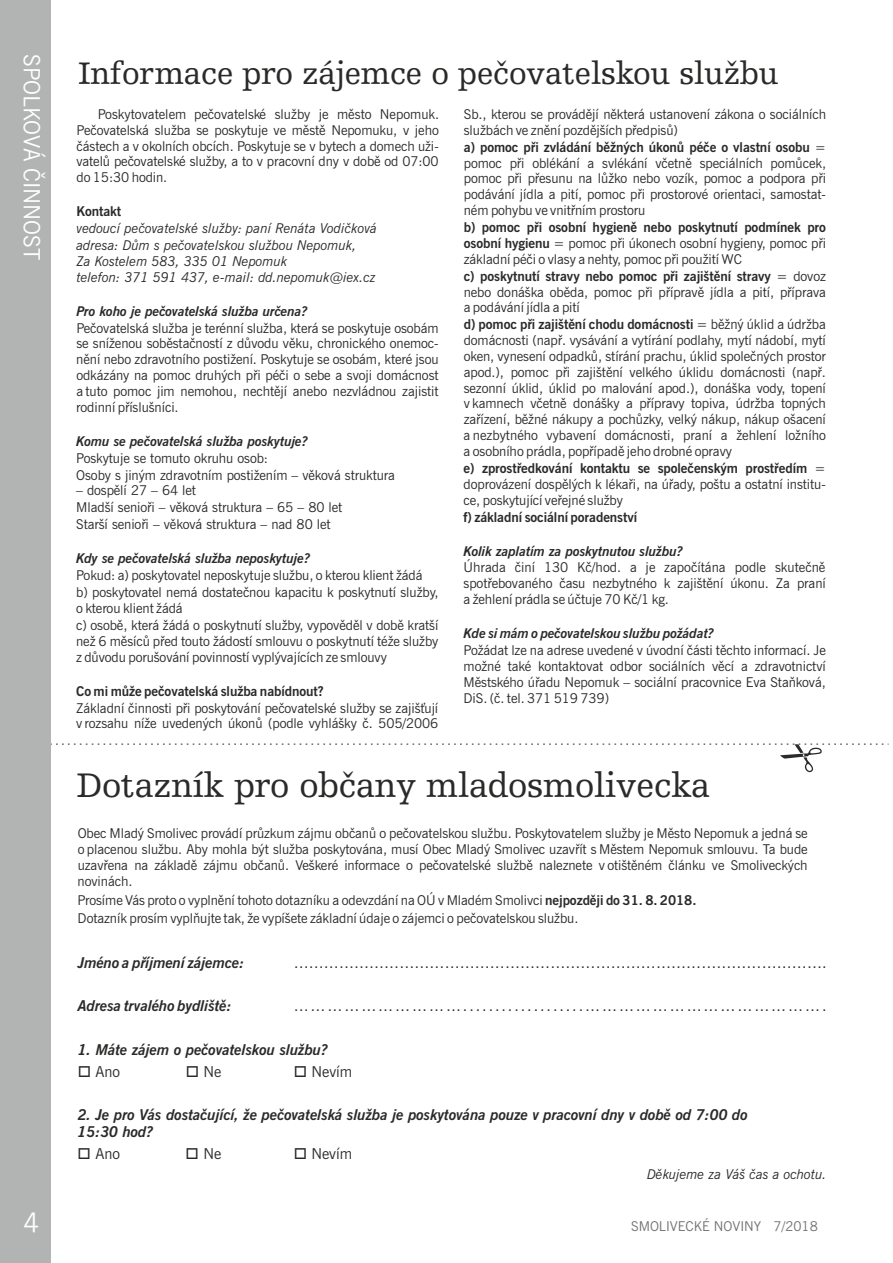
<style>
.page{position:relative;width:893px;height:1263px;background:#fff}
.page>*{position:absolute;margin:0;border:0;box-sizing:border-box;transform-origin:0 0}
.t1{font:36px "Humanist Slabserif 712 AT";letter-spacing:-.005em;color:#2b2a29}
.t2{font:33px "Humanist Slabserif 712 AT";letter-spacing:-.005em;color:#2b2a29}
.t3{font:27px "News Gothic AT";color:#fefefe}
.t4{font:22.5px "News Gothic AT";color:#fefefe}
.t5{font:italic 700 15px/17.2px "News Gothic AT";letter-spacing:-.005em;color:#2b2a29}
.t6{font:15px "News Gothic AT";letter-spacing:-.005em;color:#2b2a29}
.t7{font:13.5px/16px "News Gothic AT";letter-spacing:-.005em;color:#2b2a29}
.t8{font:italic 13.5px/16.2px "News Gothic AT";letter-spacing:-.005em;color:#2b2a29}
.t9{font:italic 700 13.5px "News Gothic AT";letter-spacing:-.005em;color:#2b2a29}
.t10{font:700 13.5px "News Gothic AT";letter-spacing:-.005em;color:#2b2a29}
.t11{font:13.5px "News Gothic AT";color:#727271}
.s1{font-weight:700}
</style>
<div class="page">
<svg style="left:51px;top:744px;width:837px;height:28px"></svg>
<div style="left:0;top:0;width:51px;height:1263px;background:#b2b3b3"></div>
<h3 class="t4" style="left:40px;top:54px;width:207px;rotate:90deg">SPOLKOVÁ ČINNOST</h3>
<h2 class="t2" style="left:78px;top:61px;width:702px">Informace pro zájemce o pečovatelskou službu</h2>
<p class="t7" style="left:76px;top:107px;width:364px;text-align:justify;text-indent:21px">Poskytovatelem pečovatelské služby je město Nepomuk.<br>Pečovatelská služba se poskytuje ve městě Nepomuku, v jeho částech a v okolních obcích. Poskytuje se v bytech a domech uži&shy;vatelů pečovatelské služby, a to v pracovní dny v době od 07:00 do 15:30 hodin.</p>
<p class="t10" style="left:77px;top:206px;width:46px">Kontakt</p>
<p class="t8" style="left:76px;top:221px;width:302px">vedoucí pečovatelské služby: paní Renáta Vodičková adresa: Dům s pečovatelskou službou Nepomuk,<br>Za Kostelem 583, 335 01 Nepomuk<br>telefon: 371 591 437, e-mail: dd.nepomuk@iex.cz</p>
<p class="t9" style="left:76px;top:306px;width:232px">Pro koho je pečovatelská služba určena?</p>
<p class="t7" style="left:76px;top:321px;width:364px;text-align:justify">Pečovatelská služba je terénní služba, která se poskytuje osobám se sníženou soběstačností z důvodu věku, chronického onemoc&shy;nění nebo zdravotního postižení. Poskytuje se osobám, které jsou odkázány na pomoc druhých při péči o sebe a svoji domácnost a tuto pomoc jim nemohou, nechtějí anebo nezvládnou zajistit rodinní příslušníci.</p>
<p class="t9" style="left:76px;top:436px;width:233px">Komu se pečovatelská služba poskytuje?</p>
<p class="t7" style="left:76px;top:450px;width:320px;line-height:17px">Poskytuje se tomuto okruhu osob:<br>Osoby s jiným zdravotním postižením – věková struktura</p>
<p class="t7" style="left:76px;top:483px;width:268px;line-height:17px">– dospělí 27 – 64 let<br>Mladší senioři – věková struktura – 65 – 80 let<br>Starší senioři – věková struktura – nad 80 let</p>
<p class="t9" style="left:76px;top:553px;width:235px">Kdy se pečovatelská služba neposkytuje?</p>
<p class="t7" style="left:76px;top:568px;width:364px">Pokud: a) poskytovatel neposkytuje službu, o kterou klient žádá<br>b) poskytovatel nemá dostatečnou kapacitu k poskytnutí služby, o kterou klient žádá<br>c) osobě, která žádá o poskytnutí služby, vypověděl v době kratší než 6 měsíců před touto žádostí smlouvu o poskytnutí téže služby z důvodu porušování povinností vyplývajících ze smlouvy</p>
<p class="t10" style="left:76px;top:686px;width:249px">Co mi může pečovatelská služba nabídnout?</p>
<p class="t7" style="left:76px;top:701px;width:364px">Základní činnosti při poskytování pečovatelské služby se zajišťují v rozsahu níže uvedených úkonů (podle vyhlášky č. 505/2006</p>
<p class="t7" style="left:464px;top:107px;width:364px">Sb., kterou se provádějí některá ustanovení zákona o sociálních službách ve znění pozdějších předpisů)<br><span class="s1">a) pomoc při zvládání běžných úkonů péče o vlastní osobu</span> = pomoc při oblékání a svlékání včetně speciálních pomůcek, pomoc při přesunu na lůžko nebo vozík, pomoc a podpora při podávání jídla a pití, pomoc při prostorové orientaci, samostat&shy;ném pohybu ve vnitřním prostoru</p>
<p class="t7" style="left:464px;top:220px;width:364px"><span class="s1">b) pomoc při osobní hygieně nebo poskytnutí podmínek pro osobní hygienu</span> = pomoc při úkonech osobní hygieny, pomoc při základní péči o vlasy a nehty, pomoc při použití WC<br><span class="s1">c) poskytnutí stravy nebo pomoc při zajištění stravy</span> = dovoz nebo donáška oběda, pomoc při přípravě jídla a pití, příprava a podávání jídla a pití<br><span class="s1">d) pomoc při zajištění chodu domácnosti</span> = běžný úklid a údržba domácnosti (např. vysávání a vytírání podlahy, mytí nádobí, mytí oken, vynesení odpadků, stírání prachu, úklid společných prostor apod.), pomoc při zajištění velkého úklidu domácnosti (např. sezonní úklid, úklid po malování apod.), donáška vody, topení v kamnech včetně donášky a přípravy topiva, údržba topných zařízení, běžné nákupy a pochůzky, velký nákup, nákup ošacení a nezbytného vybavení domácnosti, praní a žehlení ložního a osobního prádla, popřípadě jeho drobné opravy<br><span class="s1">e) zprostředkování kontaktu se společenským prostředím</span> = doprovázení dospělých k lékaři, na úřady, poštu a ostatní institu&shy;ce, poskytující veřejné služby</p>
<p class="t10" style="left:464px;top:512px;width:175px">f) základní sociální poradenství</p>
<p class="t9" style="left:464px;top:546px;width:221px">Kolik zaplatím za poskytnutou službu?</p>
<p class="t7" style="left:464px;top:561px;width:364px;text-align:justify">Úhrada činí 130 Kč/hod. a je započítána podle skutečně spotřebovaného času nezbytného k zajištění úkonu. Za praní a žehlení prádla se účtuje 70 Kč/1 kg.</p>
<p class="t9" style="left:464px;top:628px;width:252px">Kde si mám o pečovatelskou službu požádat?</p>
<p class="t7" style="left:464px;top:644px;width:364px;text-align:justify">Požádat lze na adrese uvedené v úvodní části těchto informací. Je možné také kontaktovat odbor sociálních věcí a zdravotnictví Městského úřadu Nepomuk – sociální pracovnice Eva Staňková, DiS. (č. tel. 371 519 739)</p>
<h1 class="t1" style="left:77px;top:771px;width:635px">Dotazník pro občany mladosmolivecka</h1>
<p class="t7" style="left:78px;top:826px;width:732px;text-align:justify">Obec Mladý Smolivec provádí průzkum zájmu občanů o pečovatelskou službu. Poskytovatelem služby je Město Nepomuk a jedná se o placenou službu. Aby mohla být služba poskytována, musí Obec Mladý Smolivec uzavřít s Městem Nepomuk smlouvu. Ta bude uzavřena na základě zájmu občanů. Veškeré informace o pečovatelské službě naleznete v otištěném článku ve Smoliveckých novinách.</p>
<p class="t7" style="left:78px;top:892px;width:620px;line-height:18.6px">Prosíme Vás proto o vyplnění tohoto dotazníku a odevzdání na OÚ v Mladém Smolivci <span class="s1">nejpozději do 31. 8. 2018.<br></span>Dotazník prosím vyplňujte tak, že vypíšete základní údaje o zájemci o pečovatelskou službu.</p>
<p class="t5" style="left:78px;top:955px;width:168px">Jméno a příjmení zájemce:</p>
<p class="t6" style="left:294px;top:957px;width:534px">…………………………………………………………………………………………….</p>
<p class="t5" style="left:78px;top:999px;width:155px">Adresa trvalého bydliště:</p>
<p class="t6" style="left:294px;top:1000px;width:534px">…………………………...................…………………………………….</p>
<p class="t5" style="left:78px;top:1042px;width:251px">1. Máte zájem o pečovatelskou službu?</p>
<p class="t6" style="left:78px;top:1066px;width:44px">□ Ano</p>
<p class="t6" style="left:186px;top:1066px;width:37px">□ Ne</p>
<p class="t6" style="left:294px;top:1066px;width:60px">□ Nevím</p>
<p class="t5" style="left:78px;top:1107px;width:672px">2. Je pro Vás dostačující, že pečovatelská služba je poskytována pouze v pracovní dny v době od 7:00 do<br>15:30 hod?</p>
<p class="t6" style="left:78px;top:1148px;width:44px">□ Ano</p>
<p class="t6" style="left:186px;top:1148px;width:37px">□ Ne</p>
<p class="t6" style="left:294px;top:1148px;width:60px">□ Nevím</p>
<p class="t8" style="left:647px;top:1167px;width:181px">Děkujeme za Váš čas a ochotu.</p>
<h3 class="t3" style="left:23px;top:1212px;width:18px">4</h3>
<p class="t11" style="left:631px;top:1221px;width:188px">SMOLIVECKÉ NOVINY 7/2018</p>
</div>
